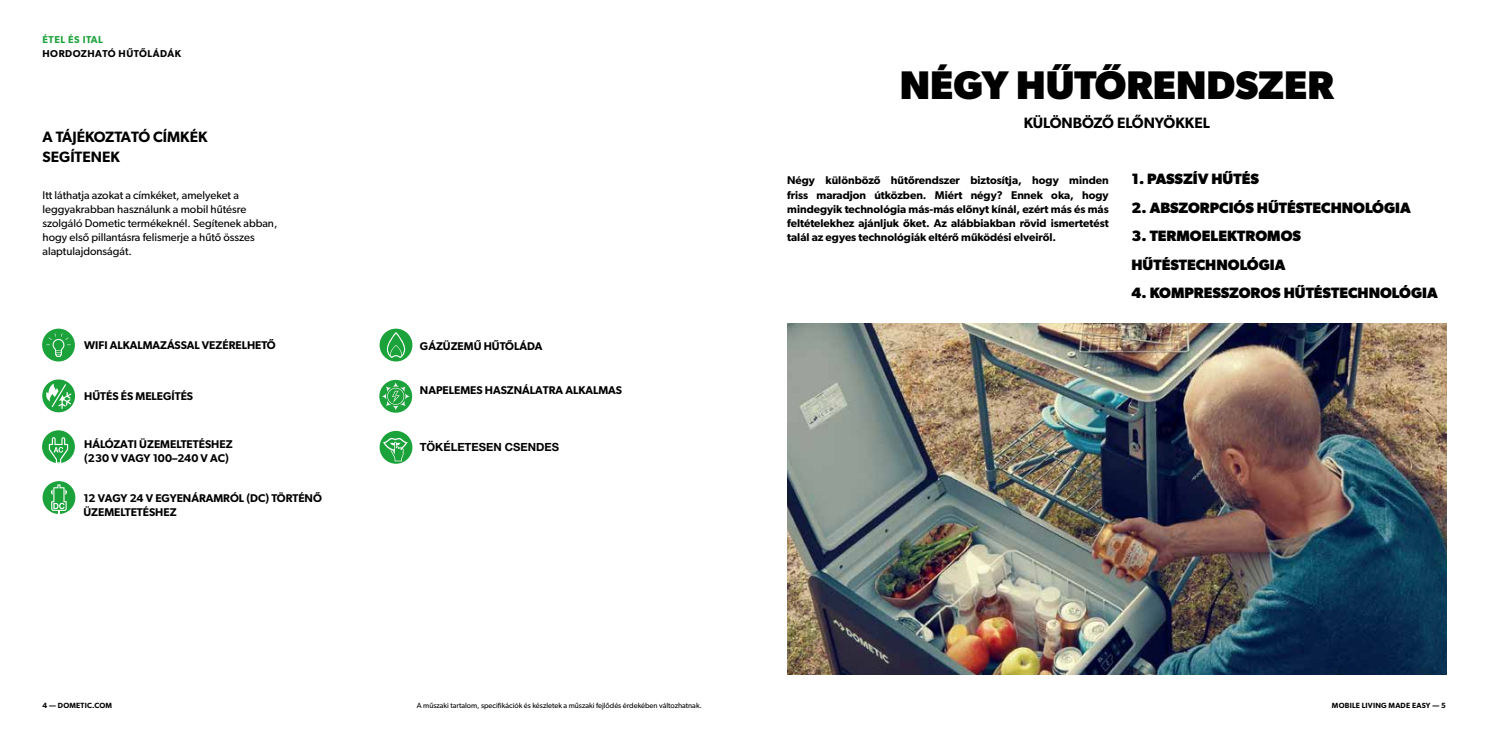
<style>
.page{position:relative;width:1489px;height:745px;background:#fff}
.page>*{position:absolute;margin:0;border:0;box-sizing:border-box;transform-origin:0 0}
.t1{font:700 40px "Gibson";color:#000}
.t2{font:700 15px/28.4px "Gibson";color:#000}
.t3{font:600 15px/20px "Gibson";color:#000}
.t4{font:600 11.25px/14.1px "Gibson";color:#000}
.t5{font:11.25px/14.1px "Gibson";color:#000}
.t6{font:700 11.25px "Helvetica Neue LTW1 G";color:#000}
.t7{font:600 10px "Gibson";letter-spacing:.05em;color:#000}
.t8{font:600 10px "Gibson";letter-spacing:.05em;color:#1ca23a}
.t9{font:7.5px "Gibson";color:#000}
.t10{font:600 7.5px "Gibson";letter-spacing:.025em;color:#000}
</style>
<div class="page">
<img style="left:787px;top:323px;width:659px;height:350px">
<div style="left:379px;top:328px;width:33px;height:33px;background:#1ca23a;border-radius:50%"></div>
<svg style="left:387px;top:332px;width:18px;height:26px"></svg>
<svg style="left:379px;top:430px;width:33px;height:33px"></svg>
<svg style="left:383px;top:437px;width:24px;height:24px"></svg>
<svg style="left:379px;top:379px;width:33px;height:33px"></svg>
<svg style="left:382px;top:382px;width:28px;height:28px"></svg>
<div style="left:43px;top:481px;width:32px;height:32px;background:#1ca23a;border-radius:50%"></div>
<svg style="left:51px;top:484px;width:16px;height:29px"></svg>
<div style="left:42px;top:328px;width:33px;height:33px;background:#1ca23a;border-radius:50%"></div>
<svg style="left:46px;top:333px;width:25px;height:23px"></svg>
<div style="left:42px;top:379px;width:33px;height:33px;background:#1ca23a;border-radius:50%"></div>
<svg style="left:46px;top:383px;width:25px;height:26px"></svg>
<div style="left:42px;top:430px;width:33px;height:33px;background:#1ca23a;border-radius:50%"></div>
<svg style="left:49px;top:437px;width:19px;height:26px"></svg>
<p class="t8" style="left:43px;top:33px;width:62px">ÉTEL ÉS ITAL</p>
<p class="t7" style="left:43px;top:47px;width:140px">HORDOZHATÓ HŰTŐLÁDÁK</p>
<h2 class="t3" style="left:43px;top:126px;width:166px">A TÁJÉKOZTATÓ CÍMKÉK<br>SEGÍTENEK</h2>
<p class="t5" style="left:43px;top:187px;width:236px">Itt láthatja azokat a címkéket, amelyeket a leggyakrabban használunk a mobil hűtésre szolgáló Dometic termékeknél. Segítenek abban, hogy első pillantásra felismerje a hűtő összes alaptulajdonságát.</p>
<p class="t4" style="left:84px;top:338px;width:193px">WIFI ALKALMAZÁSSAL VEZÉRELHETŐ</p>
<p class="t4" style="left:84px;top:389px;width:110px">HŰTÉS ÉS MELEGÍTÉS</p>
<p class="t4" style="left:84px;top:437px;width:150px;line-height:13.5px">HÁLÓZATI ÜZEMELTETÉSHEZ (230 V VAGY 100–240 V AC)</p>
<p class="t4" style="left:83px;top:491px;width:240px;line-height:13.5px">12 VAGY 24 V EGYENÁRAMRÓL (DC) TÖRTÉNŐ<br>ÜZEMELTETÉSHEZ</p>
<p class="t4" style="left:420px;top:338px;width:124px">GÁZÜZEMŰ HŰTŐLÁDA</p>
<p class="t4" style="left:420px;top:383px;width:203px">NAPELEMES HASZNÁLATRA ALKALMAS</p>
<p class="t6" style="left:420px;top:440px;width:141px">TÖKÉLETESEN CSENDES</p>
<h1 class="t1" style="left:899px;top:61px;width:435px">NÉGY HŰTŐRENDSZER</h1>
<h2 class="t3" style="left:1023px;top:112px;width:187px">KÜLÖNBÖZŐ ELŐNYÖKKEL</h2>
<p class="t4" style="left:787px;top:173px;width:323px;text-align:justify">Négy különböző hűtőrendszer biztosítja, hogy minden friss maradjon útközben. Miért négy? Ennek oka, hogy mindegyik technológia más-más előnyt kínál, ezért más és más feltételekhez ajánljuk őket. Az alábbiakban rövid ismertetést talál az egyes technológiák eltérő működési elveiről.</p>
<h2 class="t2" style="left:1131px;top:165px;width:129px">1. PASSZÍV HŰTÉS</h2>
<h2 class="t2" style="left:1131px;top:193px;width:281px">2. ABSZORPCIÓS HŰTÉSTECHNOLÓGIA</h2>
<h2 class="t2" style="left:1131px;top:221px;width:171px">3. TERMOELEKTROMOS<br>HŰTÉSTECHNOLÓGIA</h2>
<h2 class="t2" style="left:1131px;top:278px;width:307px">4. KOMPRESSZOROS HŰTÉSTECHNOLÓGIA</h2>
<p class="t10" style="left:43px;top:701px;width:71px">4 — DOMETIC.COM</p>
<p class="t9" style="left:417px;top:700px;width:286px">A műszaki tartalom, specifikációk és készletek a műszaki fejlődés érdekében változhatnak.</p>
<p class="t10" style="left:1331px;top:701px;width:115px">MOBILE LIVING MADE EASY — 5</p>
</div>
